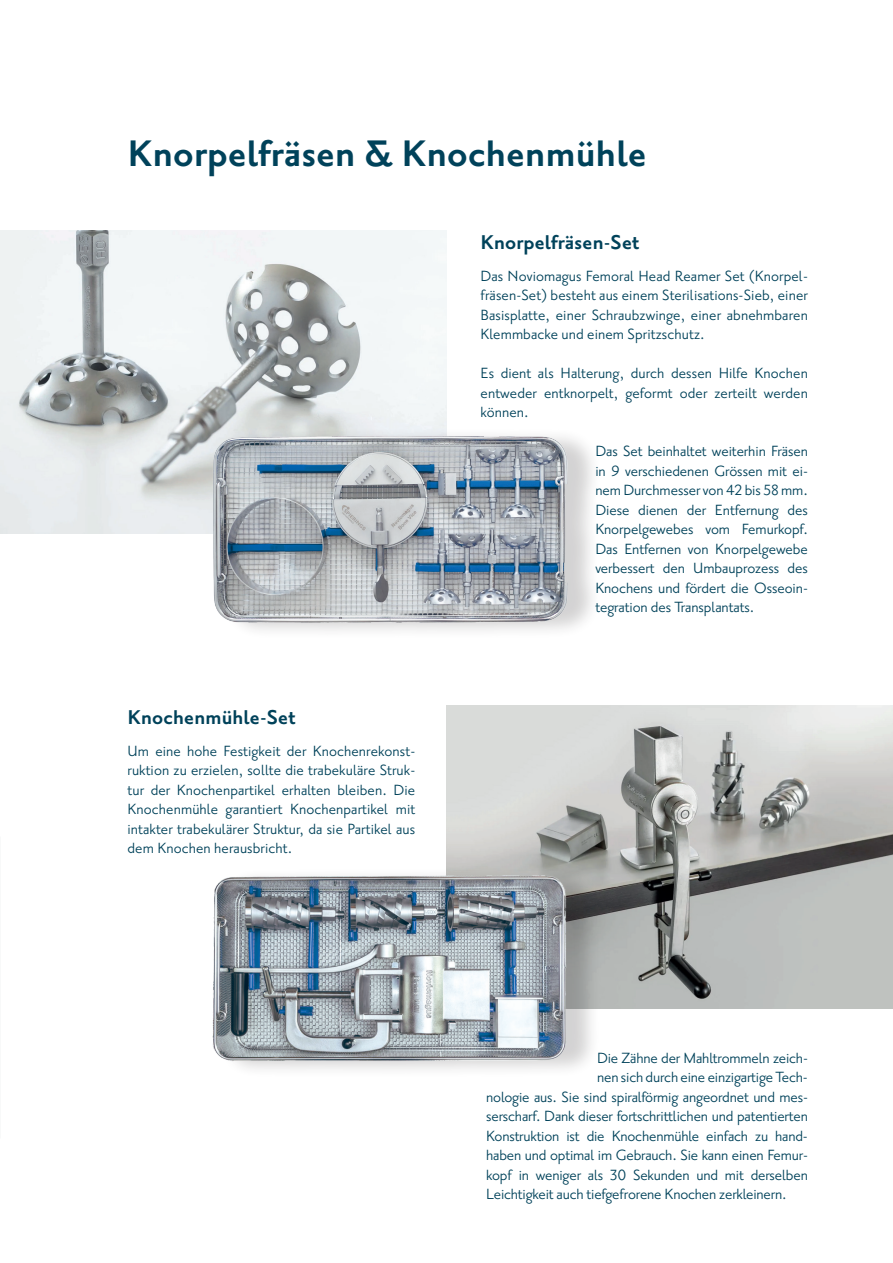
<style>
.page{position:relative;width:893px;height:1263px;background:#fff}
.page>*{position:absolute;margin:0;border:0;box-sizing:border-box;transform-origin:0 0}
.t1{font:700 45px "Priori Sans OT";letter-spacing:.005em;color:#00425a}
.t2{font:700 24.3px "Priori Sans OT";letter-spacing:.005em;color:#00425a}
.t3{font:18px/19.5px "Priori Sans OT";letter-spacing:-.01em;color:#00425a;text-align:justify}
</style>
<div class="page">
<img style="left:0;top:231px;width:446px;height:302px">
<img style="left:446px;top:706px;width:447px;height:303px">
<div style="left:220px;top:866px;width:381px;height:213px;background:#231f20;opacity:.2"></div>
<img style="left:212px;top:870px;width:364px;height:202px">
<div style="left:220px;top:426px;width:382px;height:214px;background:#231f20;opacity:.2"></div>
<img style="left:204px;top:429px;width:370px;height:202px">
<h1 class="t1" style="left:128px;top:134px;width:521px">Knorpelfräsen &amp; Knochenmühle</h1>
<h2 class="t2" style="left:128px;top:706px;width:170px">Knochenmühle-Set</h2>
<p class="t3" style="left:128px;top:742px;width:289px">Um eine hohe Festigkeit der Knochenrekonst&shy;ruktion zu erzielen, sollte die trabekuläre Struk&shy;tur der Knochenpartikel erhalten bleiben. Die Knochenmühle garantiert Knochenpartikel mit intakter trabekulärer Struktur, da sie Partikel aus dem Knochen herausbricht.</p>
<h2 class="t2" style="left:480px;top:231px;width:160px">Knorpelfräsen-Set</h2>
<p class="t3" style="left:480px;top:267px;width:329px">Das Noviomagus Femoral Head Reamer Set (Knorpel&shy;fräsen-Set) besteht aus einem Sterilisations-Sieb, einer Basisplatte, einer Schraubzwinge, einer abnehmbaren Klemmbacke und einem Spritzschutz.</p>
<p class="t3" style="left:480px;top:364px;width:329px">Es dient als Halterung, durch dessen Hilfe Knochen entweder entknorpelt, geformt oder zerteilt werden können.</p>
<p class="t3" style="left:595px;top:442px;width:214px">Das Set beinhaltet weiterhin Fräsen in 9 verschiedenen Grössen mit ei&shy;nem Durchmesser von 42 bis 58 mm.<br>Diese dienen der Entfernung des Knorpelgewebes vom Femurkopf.<br>Das Entfernen von Knorpelgewebe verbessert den Umbauprozess des Knochens und fördert die Osseoin&shy;tegration des Transplantats.</p>
<p class="t3" style="left:597px;top:1049px;width:212px">Die Zähne der Mahltrommeln zeich-</p>
<p class="t3" style="left:597px;top:1068px;width:212px">nen sich durch eine einzigartige Tech-</p>
<p class="t3" style="left:486px;top:1088px;width:323px">nologie aus. Sie sind spiralförmig angeordnet und mes-</p>
<p class="t3" style="left:486px;top:1107px;width:323px">serscharf. Dank dieser fortschrittlichen und patentierten</p>
<p class="t3" style="left:486px;top:1127px;width:323px">Konstruktion ist die Knochenmühle einfach zu hand-</p>
<p class="t3" style="left:486px;top:1146px;width:323px">haben und optimal im Gebrauch. Sie kann einen Femur-</p>
<p class="t3" style="left:486px;top:1166px;width:323px">kopf in weniger als 30 Sekunden und mit derselben</p>
<p class="t3" style="left:486px;top:1185px;width:302px">Leichtigkeit auch tiefgefrorene Knochen zerkleinern.</p>
</div>
